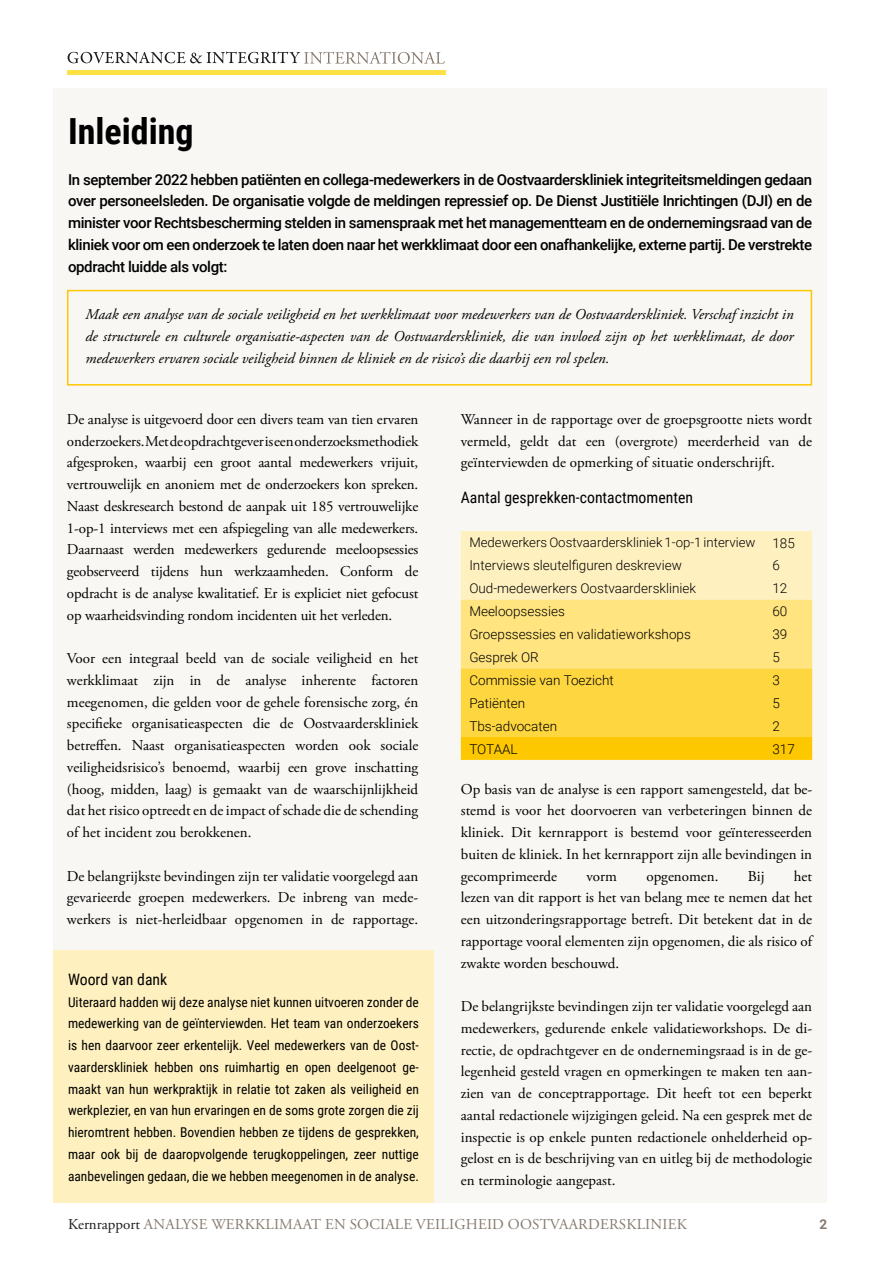
<style>
.page{position:relative;width:893px;height:1263px;background:#fff}
.page>*{position:absolute;margin:0;border:0;box-sizing:border-box;transform-origin:0 0}
.t1{font:700 36px "Roboto Condensed";color:#000}
.t2{font:15.75px "Roboto Condensed";color:#000}
.t3{font:15px/21.8px "Adobe Garamond Pro";color:#000;text-align:justify}
.t4{font:500 15px/21.8px "Roboto";letter-spacing:-.025em;color:#000;text-align:justify}
.t5{font:italic 15px/21.8px "Adobe Garamond Pro";color:#000;text-align:justify}
.t6{font:15px "Adobe Garamond Pro";letter-spacing:.015em;color:#867a6e}
.t7{font:13.5px/21.8px "Roboto Condensed";color:#000;text-align:justify}
.t8{font:300 13.5px "Roboto";color:#000}
.t9{font:700 13.5px "Roboto";color:#867a6e}
.t10{font:300 13.2px "Roboto";color:#000}
.s1{color:#1d1d1b}
</style>
<div class="page">
<div style="left:67px;top:70px;width:378px;height:5px;background:#ffe143"></div>
<svg style="left:68px;top:51px;width:377px;height:13px"></svg>
<div style="left:53px;top:88px;width:774px;height:1114px;background:#f8f7f4"></div>
<svg style="left:461px;top:531px;width:351px;height:229px;background:#fee073"></svg>
<div style="left:53px;top:950px;width:381px;height:252px;background:#fff1bf"></div>
<div style="left:67px;top:290px;width:745px;height:96px;border:2px solid #fec800"></div>
<h1 class="t1" style="left:68px;top:106px;width:127px">Inleiding</h1>
<p class="t4" style="left:68px;top:168px;width:746px">In september 2022 hebben patiënten en collega-medewerkers in de Oostvaarderskliniek integriteitsmeldingen gedaan over personeelsleden. De organisatie volgde de meldingen repressief op. De Dienst Justitiële Inrichtingen (DJI) en de minister voor Rechtsbescherming stelden in samenspraak met het managementteam en de ondernemingsraad van de kliniek voor om een onderzoek te laten doen naar het werkklimaat door een onafhankelijke, externe partij. De verstrekte opdracht luidde als volgt:</p>
<p class="t5" style="left:85px;top:304px;width:710px">Maak een analyse van de sociale veiligheid en het werkklimaat voor medewerkers van de Oostvaarderskliniek. Verschaf inzicht in de structurele en culturele organisatie-aspecten van de Oostvaarderskliniek, die van invloed zijn op het werkklimaat, de door medewerkers ervaren sociale veiligheid binnen de kliniek en de risico’s die daarbij een rol spelen.</p>
<p class="t3" style="left:67px;top:409px;width:353px">De analyse is uitgevoerd door een divers team van tien ervaren onderzoekers. Met de opdrachtgever is een onderzoeksmethodiek afgesproken, waarbij een groot aantal medewerkers vrijuit, vertrouwelijk en anoniem met de onderzoekers kon spreken.<br>Naast deskresearch bestond de aanpak uit 185 vertrouwelijke 1-op-1 interviews met een afspiegeling van alle medewerkers.<br>Daarnaast werden medewerkers gedurende meeloopsessies geobserveerd tijdens hun werkzaamheden. Conform de opdracht is de analyse kwalitatief. Er is expliciet niet gefocust op waarheidsvinding rondom incidenten uit het verleden.</p>
<p class="t3" style="left:67px;top:648px;width:353px">Voor een integraal beeld van de sociale veiligheid en het werkklimaat zijn in de analyse inherente factoren meegenomen, die gelden voor de gehele forensische zorg, én specifieke organisatieaspecten die de Oostvaarderskliniek betreffen. Naast organisatieaspecten worden ook sociale veiligheidsrisico’s benoemd, waarbij een grove inschatting (hoog, midden, laag) is gemaakt van de waarschijnlijkheid dat het risico optreedt en de impact of schade die de schending of het incident zou berokkenen.</p>
<p class="t3" style="left:67px;top:865px;width:353px">De belangrijkste bevindingen zijn ter validatie voorgelegd aan gevarieerde groepen medewerkers. De inbreng van mede&shy;werkers is niet-herleidbaar opgenomen in de rapportage.</p>
<p class="t2" style="left:68px;top:968px;width:101px">Woord van dank</p>
<p class="t7" style="left:68px;top:990px;width:352px">Uiteraard hadden wij deze analyse niet kunnen uitvoeren zonder de medewerking van de geïnterviewden. Het team van onderzoekers is hen daarvoor zeer erkentelijk. Veel medewerkers van de Oost&shy;vaarderskliniek hebben ons ruimhartig en open deelgenoot ge&shy;maakt van hun werkpraktijk in relatie tot zaken als veiligheid en werkplezier, en van hun ervaringen en de soms grote zorgen die zij hieromtrent hebben. Bovendien hebben ze tijdens de gesprekken, maar ook bij de daaropvolgende terugkoppelingen, zeer nuttige aanbevelingen gedaan, die we hebben meegenomen in de analyse.</p>
<p class="t3" style="left:461px;top:409px;width:353px">Wanneer in de rapportage over de groepsgrootte niets wordt vermeld, geldt dat een (overgrote) meerderheid van de geïnterviewden de opmerking of situatie onderschrijft.</p>
<p class="t2" style="left:461px;top:487px;width:234px">Aantal gesprekken-contactmomenten</p>
<p class="t10" style="left:469px;top:533px;width:288px">Medewerkers Oostvaarderskliniek 1-op-1 interview</p>
<p class="t8" style="left:772px;top:533px;width:24px">185</p>
<p class="t8" style="left:469px;top:556px;width:214px">Interviews sleutelfiguren deskreview</p>
<p class="t8" style="left:772px;top:556px;width:9px">6</p>
<p class="t8" style="left:469px;top:579px;width:228px">Oud-medewerkers Oostvaarderskliniek</p>
<p class="t8" style="left:772px;top:579px;width:16px">12</p>
<p class="t8" style="left:469px;top:602px;width:97px">Meeloopsessies</p>
<p class="t8" style="left:772px;top:602px;width:16px">60</p>
<p class="t8" style="left:469px;top:625px;width:223px">Groepssessies en validatieworkshops</p>
<p class="t8" style="left:772px;top:625px;width:16px">39</p>
<p class="t8" style="left:469px;top:648px;width:71px">Gesprek OR</p>
<p class="t8" style="left:772px;top:648px;width:9px">5</p>
<p class="t8" style="left:469px;top:671px;width:146px">Commissie van Toezicht</p>
<p class="t8" style="left:772px;top:671px;width:9px">3</p>
<p class="t8" style="left:469px;top:693px;width:57px">Patiënten</p>
<p class="t8" style="left:772px;top:693px;width:9px">5</p>
<p class="t8" style="left:469px;top:716px;width:89px">Tbs-advocaten</p>
<p class="t8" style="left:772px;top:716px;width:9px">2</p>
<p class="t8" style="left:469px;top:739px;width:50px">TOTAAL</p>
<p class="t8" style="left:772px;top:739px;width:24px">317</p>
<p class="t3" style="left:461px;top:778px;width:353px">Op basis van de analyse is een rapport samengesteld, dat be&shy;stemd is voor het doorvoeren van verbeteringen binnen de kliniek. Dit kernrapport is bestemd voor geïnteresseerden buiten de kliniek. In het kernrapport zijn alle bevindingen in gecomprimeerde</p>
<p class="t3" style="left:461px;top:865px;width:353px;text-indent:333px">het lezen van dit rapport is het van belang mee te nemen dat het een uitzonderingsrapportage betreft. Dit betekent dat in de rapportage vooral elementen zijn opgenomen, die als risico of zwakte worden beschouwd.</p>
<p class="t3" style="left:461px;top:996px;width:353px">De belangrijkste bevindingen zijn ter validatie voorgelegd aan medewerkers, gedurende enkele validatieworkshops. De di&shy;rectie, de opdrachtgever en de ondernemingsraad is in de ge&shy;legenheid gesteld vragen en opmerkingen te maken ten aan&shy;zien van de conceptrapportage. Dit heeft tot een beperkt aantal redactionele wijzigingen geleid. Na een gesprek met de inspectie is op enkele punten redactionele onhelderheid op&shy;gelost en is de beschrijving van en uitleg bij de methodologie en terminologie aangepast.</p>
<p class="t3" style="left:586px;top:865px;width:32px">vorm</p>
<p class="t3" style="left:646px;top:865px;width:74px">opgenomen.</p>
<p class="t3" style="left:748px;top:865px;width:18px">Bij</p>
<p class="t6" style="left:68px;top:1215px;width:620px"><span class="s1">Kernrapport</span> ANALYSE WERKKLIMAAT EN SOCIALE VEILIGHEID OOSTVAARDERSKLINIEK</p>
<p class="t9" style="left:819px;top:1214px;width:9px">2</p>
</div>
